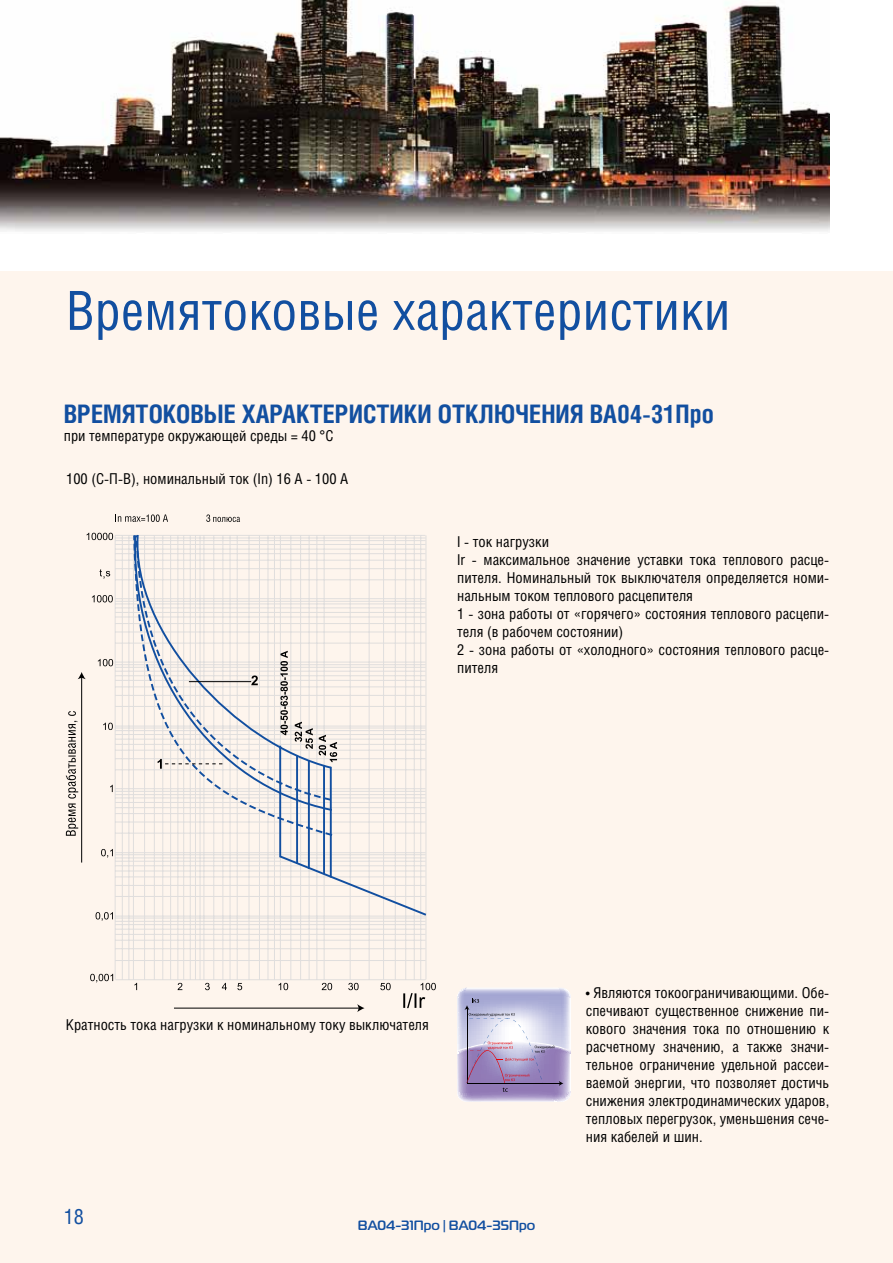
<style>
.page{position:relative;width:893px;height:1263px;background:#fff}
.page>*{position:absolute;margin:0;border:0;box-sizing:border-box;transform-origin:0 0}
.t1{font:54px "Helios Cond";color:#124fa0}
.t2{font:700 25.5px "Helios Cond";color:#124fa0}
.t3{font:21px "Helios Cond";color:#124fa0}
.t4{font:15px/18px "Helios Cond";color:#000}
.t5{font:500 13.5px "Magistral";color:#124fa0}
</style>
<div class="page">
<div style="left:0;top:271px;width:893px;height:992px;background:#fef5ed"></div>
<img style="left:0;top:0;width:829px;height:232px">
<hr style="left:291px;top:535px;width:1px;height:444px;background:#e0dedd">
<hr style="left:300px;top:535px;width:1px;height:444px;background:#e0dedd">
<hr style="left:309px;top:535px;width:1px;height:444px;background:#e0dedd">
<hr style="left:317px;top:535px;width:1px;height:444px;background:#e0dedd">
<hr style="left:214px;top:535px;width:1px;height:444px;background:#e0dedd">
<hr style="left:230px;top:535px;width:1px;height:444px;background:#e0dedd">
<hr style="left:122px;top:535px;width:1px;height:444px;background:#e0dedd">
<hr style="left:129px;top:535px;width:1px;height:444px;background:#e0dedd">
<hr style="left:133px;top:535px;width:1px;height:444px;background:#e0dedd">
<hr style="left:178px;top:535px;width:1px;height:444px;background:#e0dedd">
<hr style="left:204px;top:535px;width:1px;height:444px;background:#e0dedd">
<hr style="left:223px;top:535px;width:1px;height:444px;background:#e0dedd">
<hr style="left:237px;top:535px;width:1px;height:444px;background:#e0dedd">
<hr style="left:249px;top:535px;width:1px;height:444px;background:#e0dedd">
<hr style="left:259px;top:535px;width:1px;height:444px;background:#e0dedd">
<hr style="left:268px;top:535px;width:1px;height:444px;background:#e0dedd">
<hr style="left:274px;top:535px;width:1px;height:444px;background:#e0dedd">
<hr style="left:280px;top:535px;width:1px;height:444px;background:#e0dedd">
<hr style="left:324px;top:535px;width:1px;height:444px;background:#e0dedd">
<hr style="left:350px;top:535px;width:1px;height:444px;background:#e0dedd">
<hr style="left:369px;top:535px;width:1px;height:444px;background:#e0dedd">
<hr style="left:383px;top:535px;width:1px;height:444px;background:#e0dedd">
<hr style="left:395px;top:535px;width:1px;height:444px;background:#e0dedd">
<hr style="left:405px;top:535px;width:1px;height:444px;background:#e0dedd">
<hr style="left:414px;top:535px;width:1px;height:444px;background:#e0dedd">
<hr style="left:420px;top:535px;width:1px;height:444px;background:#e0dedd">
<hr style="left:426px;top:535px;width:1px;height:444px;background:#e0dedd">
<hr style="left:144px;top:535px;width:1px;height:444px;background:#e0dedd">
<hr style="left:154px;top:535px;width:1px;height:444px;background:#e0dedd">
<hr style="left:163px;top:535px;width:1px;height:444px;background:#e0dedd">
<hr style="left:170px;top:535px;width:1px;height:444px;background:#e0dedd">
<hr style="left:183px;top:535px;width:1px;height:444px;background:#e0dedd">
<hr style="left:190px;top:535px;width:1px;height:444px;background:#e0dedd">
<hr style="left:195px;top:535px;width:1px;height:444px;background:#e0dedd">
<hr style="left:200px;top:535px;width:1px;height:444px;background:#e0dedd">
<hr style="left:115px;top:918px;width:310px;height:1px;background:#e0dedd">
<hr style="left:115px;top:601px;width:310px;height:1px;background:#e0dedd">
<hr style="left:115px;top:579px;width:310px;height:1px;background:#e0dedd">
<hr style="left:115px;top:568px;width:310px;height:1px;background:#e0dedd">
<hr style="left:115px;top:560px;width:310px;height:1px;background:#e0dedd">
<hr style="left:115px;top:553px;width:310px;height:1px;background:#e0dedd">
<hr style="left:115px;top:549px;width:310px;height:1px;background:#e0dedd">
<hr style="left:115px;top:544px;width:310px;height:1px;background:#e0dedd">
<hr style="left:115px;top:540px;width:310px;height:1px;background:#e0dedd">
<hr style="left:115px;top:538px;width:310px;height:1px;background:#e0dedd">
<hr style="left:115px;top:643px;width:310px;height:1px;background:#e0dedd">
<hr style="left:115px;top:632px;width:310px;height:1px;background:#e0dedd">
<hr style="left:115px;top:623px;width:310px;height:1px;background:#e0dedd">
<hr style="left:115px;top:617px;width:310px;height:1px;background:#e0dedd">
<hr style="left:115px;top:612px;width:310px;height:1px;background:#e0dedd">
<hr style="left:115px;top:608px;width:310px;height:1px;background:#e0dedd">
<hr style="left:115px;top:604px;width:310px;height:1px;background:#e0dedd">
<hr style="left:115px;top:706px;width:310px;height:1px;background:#e0dedd">
<hr style="left:115px;top:695px;width:310px;height:1px;background:#e0dedd">
<hr style="left:115px;top:687px;width:310px;height:1px;background:#e0dedd">
<hr style="left:115px;top:680px;width:310px;height:1px;background:#e0dedd">
<hr style="left:115px;top:675px;width:310px;height:1px;background:#e0dedd">
<hr style="left:115px;top:671px;width:310px;height:1px;background:#e0dedd">
<hr style="left:115px;top:664px;width:310px;height:1px;background:#e0dedd">
<hr style="left:115px;top:769px;width:310px;height:1px;background:#e0dedd">
<hr style="left:115px;top:758px;width:310px;height:1px;background:#e0dedd">
<hr style="left:115px;top:750px;width:310px;height:1px;background:#e0dedd">
<hr style="left:115px;top:744px;width:310px;height:1px;background:#e0dedd">
<hr style="left:115px;top:739px;width:310px;height:1px;background:#e0dedd">
<hr style="left:115px;top:734px;width:310px;height:1px;background:#e0dedd">
<hr style="left:115px;top:730px;width:310px;height:1px;background:#e0dedd">
<hr style="left:115px;top:728px;width:310px;height:1px;background:#e0dedd">
<hr style="left:115px;top:833px;width:310px;height:1px;background:#e0dedd">
<hr style="left:115px;top:822px;width:310px;height:1px;background:#e0dedd">
<hr style="left:115px;top:813px;width:310px;height:1px;background:#e0dedd">
<hr style="left:115px;top:807px;width:310px;height:1px;background:#e0dedd">
<hr style="left:115px;top:802px;width:310px;height:1px;background:#e0dedd">
<hr style="left:115px;top:798px;width:310px;height:1px;background:#e0dedd">
<hr style="left:115px;top:794px;width:310px;height:1px;background:#e0dedd">
<hr style="left:115px;top:791px;width:310px;height:1px;background:#e0dedd">
<hr style="left:115px;top:896px;width:310px;height:1px;background:#e0dedd">
<hr style="left:115px;top:885px;width:310px;height:1px;background:#e0dedd">
<hr style="left:115px;top:877px;width:310px;height:1px;background:#e0dedd">
<hr style="left:115px;top:871px;width:310px;height:1px;background:#e0dedd">
<hr style="left:115px;top:865px;width:310px;height:1px;background:#e0dedd">
<hr style="left:115px;top:861px;width:310px;height:1px;background:#e0dedd">
<hr style="left:115px;top:858px;width:310px;height:1px;background:#e0dedd">
<hr style="left:115px;top:854px;width:310px;height:1px;background:#e0dedd">
<hr style="left:115px;top:960px;width:310px;height:1px;background:#e0dedd">
<hr style="left:115px;top:948px;width:310px;height:1px;background:#e0dedd">
<hr style="left:115px;top:940px;width:310px;height:1px;background:#e0dedd">
<hr style="left:115px;top:934px;width:310px;height:1px;background:#e0dedd">
<hr style="left:115px;top:929px;width:310px;height:1px;background:#e0dedd">
<hr style="left:115px;top:924px;width:310px;height:1px;background:#e0dedd">
<hr style="left:115px;top:921px;width:310px;height:1px;background:#e0dedd">
<hr style="left:115px;top:667px;width:310px;height:1px;background:#e0dedd">
<hr style="left:116px;top:979px;width:310px;height:1px;background:#e0dedd">
<hr style="left:115px;top:598px;width:310px;height:1px;background:#e0dedd">
<hr style="left:115px;top:535px;width:310px;height:1px;background:#e0dedd">
<hr style="left:115px;top:662px;width:310px;height:1px;background:#e0dedd">
<hr style="left:115px;top:726px;width:310px;height:1px;background:#e0dedd">
<hr style="left:115px;top:852px;width:310px;height:1px;background:#e0dedd">
<hr style="left:115px;top:916px;width:310px;height:1px;background:#e0dedd">
<hr style="left:115px;top:788px;width:310px;height:1px;background:#e0dedd">
<hr style="left:115px;top:535px;width:1px;height:444px;background:#e0dedd">
<svg style="left:131px;top:821px;width:199px;height:38px"></svg>
<svg style="left:277px;top:854px;width:150px;height:63px"></svg>
<svg style="left:132px;top:534px;width:202px;height:303px"></svg>
<hr style="left:296px;top:755px;width:2px;height:109px;background:#124fa0">
<hr style="left:308px;top:760px;width:2px;height:109px;background:#124fa0">
<hr style="left:323px;top:765px;width:2px;height:109px;background:#124fa0">
<hr style="left:330px;top:767px;width:2px;height:110px;background:#124fa0">
<hr style="left:189px;top:681px;width:62px;height:1px;background:#000">
<svg style="left:251px;top:675px;width:7px;height:10px"></svg>
<svg style="left:158px;top:759px;width:64px;height:10px"></svg>
<svg style="left:87px;top:533px;width:26px;height:7px"></svg>
<svg style="left:92px;top:595px;width:21px;height:7px"></svg>
<svg style="left:98px;top:659px;width:15px;height:7px"></svg>
<svg style="left:103px;top:723px;width:10px;height:7px"></svg>
<svg style="left:110px;top:785px;width:3px;height:7px"></svg>
<svg style="left:96px;top:912px;width:17px;height:9px"></svg>
<svg style="left:90px;top:974px;width:23px;height:8px"></svg>
<svg style="left:101px;top:849px;width:12px;height:9px"></svg>
<svg style="left:134px;top:983px;width:108px;height:7px"></svg>
<svg style="left:279px;top:983px;width:112px;height:7px"></svg>
<svg style="left:403px;top:983px;width:33px;height:25px"></svg>
<svg style="left:280px;top:651px;width:8px;height:84px"></svg>
<svg style="left:295px;top:722px;width:18px;height:27px"></svg>
<svg style="left:319px;top:735px;width:18px;height:27px"></svg>
<svg style="left:117px;top:514px;width:51px;height:8px"></svg>
<hr style="left:174px;top:1008px;width:185px;height:1px;background:#000">
<svg style="left:357px;top:1004px;width:7px;height:8px"></svg>
<hr style="left:81px;top:677px;width:1px;height:185px;background:#000">
<svg style="left:78px;top:672px;width:8px;height:7px"></svg>
<svg style="left:66px;top:711px;width:12px;height:125px"></svg>
<svg style="left:100px;top:569px;width:10px;height:10px"></svg>
<svg style="left:206px;top:514px;width:34px;height:8px"></svg>
<svg style="left:457px;top:988px;width:114px;height:114px;background:#b8afd2"></svg>
<h1 class="t1" style="left:66px;top:278px;width:666px">Времятоковые характеристики</h1>
<h2 class="t2" style="left:64px;top:398px;width:652px">ВРЕМЯТОКОВЫЕ ХАРАКТЕРИСТИКИ ОТКЛЮЧЕНИЯ ВА04-31Про</h2>
<p class="t4" style="left:64px;top:426px;width:271px">при температуре окружающей среды = 40 °С</p>
<p class="t4" style="left:66px;top:469px;width:284px">100 (С-П-В), номинальный ток (In) 16 А - 100 A</p>
<p class="t4" style="left:457px;top:532px;width:374px">I - ток нагрузки<br>Ir - максимальное значение уставки тока теплового расце&shy;пителя. Номинальный ток выключателя определяется номи&shy;нальным током теплового расцепителя<br>1 - зона работы от «горячего» состояния теплового расцепи&shy;теля (в рабочем состоянии)<br>2 - зона работы от «холодного» состояния теплового расце&shy;пителя</p>
<p class="t4" style="left:66px;top:1015px;width:365px">Кратность тока нагрузки к номинальному току выключателя</p>
<p class="t4" style="left:586px;top:984px;width:245px;text-align:justify">• Являются токоограничивающими. Обе&shy;спечивают существенное снижение пи&shy;кового значения тока по отношению к расчетному значению, а также значи&shy;тельное ограничение удельной рассеи&shy;ваемой энергии, что позволяет достичь снижения электродинамических ударов, тепловых перегрузок, уменьшения сече&shy;ния кабелей и шин.</p>
<h3 class="t3" style="left:64px;top:1204px;width:22px">18</h3>
<p class="t5" style="left:358px;top:1217px;width:179px">ВА04-31Про | ВА04-35Про</p>
</div>
